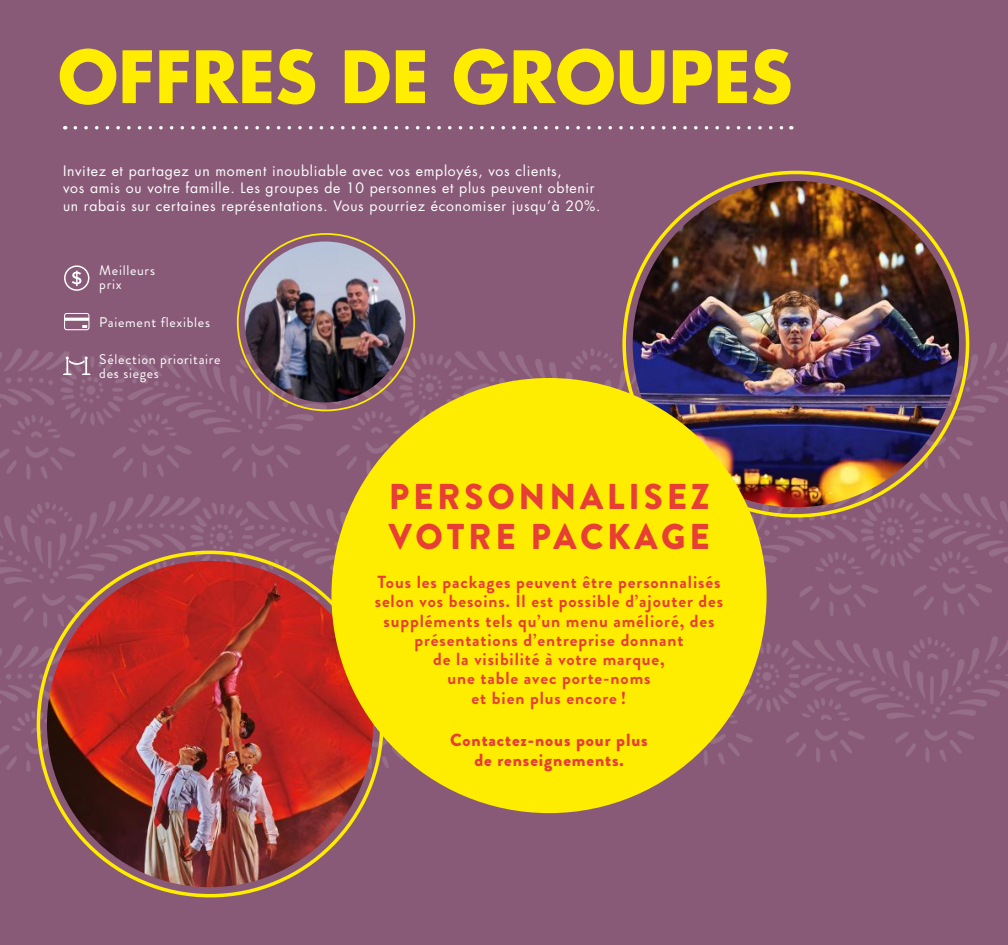
<style>
.page{position:relative;width:1008px;height:945px;background:#885a78}
.page>*{position:absolute;margin:0;border:0;box-sizing:border-box;transform-origin:0 0}
.t1{font:700 70px "Futura";color:#ffed00}
.t2{font:900 35.88px/40.2px "Brandon Grotesque";letter-spacing:.11em;color:#e73e35}
.t3{font:700 17.5px/19.2px "Brandon Grotesque";letter-spacing:.05em;color:#e73e35;text-align:center}
.t4{font:900 17.5px/19.2px "Brandon Grotesque";letter-spacing:.05em;color:#e73e35;text-align:center}
.t5{font:14px/17.5px "Futura";letter-spacing:.05em;color:#fff}
.t6{font:14px/14px "Brandon Grotesque";letter-spacing:.05em;color:#fff}
</style>
<div class="page">
<svg style="left:75px;top:126px;width:717px;height:4px;background:#a27e95"></svg>
<svg style="left:63px;top:357px;width:28px;height:18px"></svg>
<svg style="left:64px;top:265px;width:25px;height:26px"></svg>
<svg style="left:64px;top:313px;width:25px;height:17px"></svg>
<img style="left:245px;top:242px;width:161px;height:160px;border-radius:80px">
<img style="left:633px;top:181px;width:326px;height:326px;border-radius:163px">
<img style="left:47px;top:561px;width:326px;height:326px;border-radius:163px">
<div style="left:331px;top:378px;width:436px;height:435px;background:#ffed00;border-radius:50%"></div>
<h1 class="t1" style="left:58px;top:30px;width:736px">OFFRES DE GROUPES</h1>
<p class="t5" style="left:63px;top:162px;width:539px">Invitez et partagez un moment inoubliable avec vos employés, vos clients,<br>vos amis ou votre famille. Les groupes de 10 personnes et plus peuvent obtenir un rabais sur certaines représentations. Vous pourriez économiser jusqu’à 20%.</p>
<p class="t6" style="left:99px;top:264px;width:57px">Meilleurs prix</p>
<p class="t6" style="left:99px;top:315px;width:112px">Paiement flexibles</p>
<p class="t6" style="left:99px;top:353px;width:123px">Sélection prioritaire des sieges</p>
<h2 class="t2" style="left:389px;top:477px;width:322px">PERSONNALISEZ<br>VOTRE PACKAGE</h2>
<p class="t3" style="left:375px;top:573px;width:350px">Tous les packages peuvent être personnalisés selon vos besoins. Il est possible d’ajouter des suppléments tels qu’un menu amélioré, des présentations d’entreprise donnant<br>de la visibilité à votre marque,<br>une table avec porte-noms<br>et bien plus encore !</p>
<p class="t4" style="left:450px;top:731px;width:199px">Contactez-nous pour plus de renseignements.</p>
</div>
